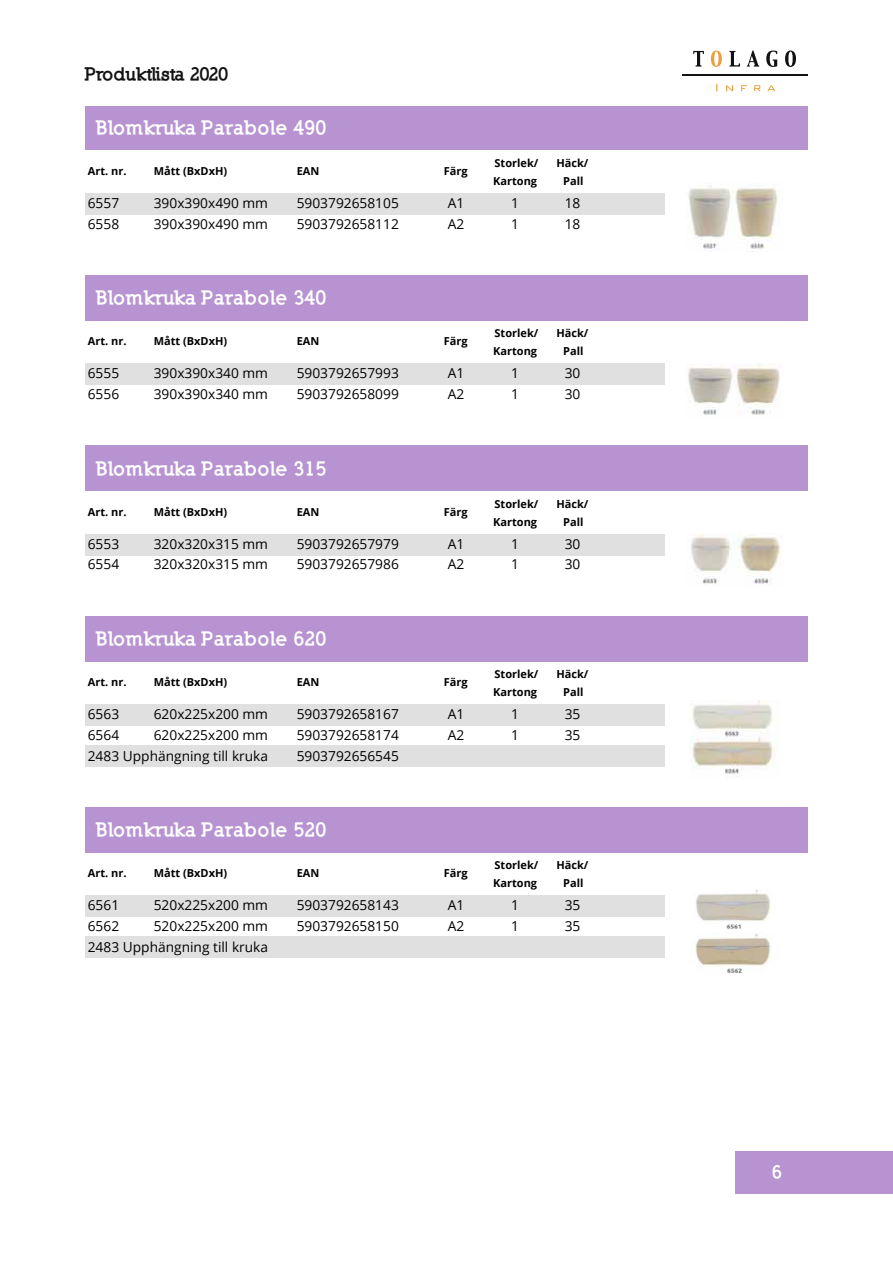
<style>
.page{position:relative;width:893px;height:1263px;background:#fff}
.page>*{position:absolute;margin:0;border:0;box-sizing:border-box;transform-origin:0 0}
.t1{font:900 19.2px "Nilland";letter-spacing:.005em;color:#fff}
.t2{font:900 18px "Nilland";letter-spacing:-.025em;color:#131313}
.t3{font:900 18px "Nilland";color:#fff}
.t4{font:13.8px "Open Sans";color:#000}
.t5{font:700 10.95px/17.9px "Open Sans";color:#000}
</style>
<div class="page">
<div style="left:736px;top:1151px;width:157px;height:42px;background:#b893d1"></div>
<svg style="left:693px;top:51px;width:11px;height:16px"></svg>
<svg style="left:711px;top:51px;width:11px;height:16px"></svg>
<svg style="left:729px;top:51px;width:67px;height:16px"></svg>
<svg style="left:716px;top:84px;width:59px;height:7px"></svg>
<hr style="left:682px;top:75px;width:126px;height:1px;background:#131212">
<div style="left:85px;top:106px;width:723px;height:44px;background:#b893d1"></div>
<div style="left:85px;top:193px;width:580px;height:22px;background:#e0e0e0"></div>
<div style="left:85px;top:275px;width:723px;height:46px;background:#b893d1"></div>
<div style="left:85px;top:363px;width:580px;height:22px;background:#e0e0e0"></div>
<div style="left:85px;top:446px;width:723px;height:45px;background:#b893d1"></div>
<div style="left:85px;top:534px;width:580px;height:22px;background:#e0e0e0"></div>
<div style="left:85px;top:616px;width:723px;height:45px;background:#b893d1"></div>
<div style="left:85px;top:704px;width:580px;height:22px;background:#e0e0e0"></div>
<div style="left:85px;top:745px;width:580px;height:22px;background:#e0e0e0"></div>
<div style="left:85px;top:807px;width:723px;height:45px;background:#b893d1"></div>
<div style="left:85px;top:895px;width:580px;height:22px;background:#e0e0e0"></div>
<div style="left:85px;top:936px;width:580px;height:22px;background:#e0e0e0"></div>
<img style="left:688px;top:186px;width:90px;height:65px">
<img style="left:688px;top:363px;width:92px;height:52px">
<img style="left:691px;top:534px;width:90px;height:51px">
<img style="left:691px;top:701px;width:84px;height:76px">
<img style="left:694px;top:890px;width:76px;height:83px">
<h2 class="t2" style="left:85px;top:62px;width:146px">Produktlista 2020</h2>
<h1 class="t1" style="left:96px;top:115px;width:233px">Blomkruka Parabole 490</h1>
<p class="t5" style="left:88px;top:162px;width:40px">Art. nr.</p>
<p class="t5" style="left:154px;top:162px;width:75px">Mått (BxDxH)</p>
<p class="t5" style="left:297px;top:162px;width:24px">EAN</p>
<p class="t5" style="left:444px;top:162px;width:25px">Färg</p>
<p class="t5" style="left:493px;top:154px;width:47px">Storlek/<br>Kartong</p>
<p class="t5" style="left:556px;top:154px;width:34px;text-align:center">Häck/<br>Pall</p>
<p class="t4" style="left:88px;top:194px;width:33px">6557</p>
<p class="t4" style="left:154px;top:194px;width:116px">390x390x490 mm</p>
<p class="t4" style="left:297px;top:194px;width:104px">5903792658105</p>
<p class="t4" style="left:448px;top:194px;width:18px">A1</p>
<p class="t4" style="left:511px;top:194px;width:9px">1</p>
<p class="t4" style="left:565px;top:194px;width:17px">18</p>
<p class="t4" style="left:88px;top:214px;width:33px">6558</p>
<p class="t4" style="left:154px;top:214px;width:116px">390x390x490 mm</p>
<p class="t4" style="left:297px;top:214px;width:104px">5903792658112</p>
<p class="t4" style="left:448px;top:214px;width:18px">A2</p>
<p class="t4" style="left:511px;top:214px;width:9px">1</p>
<p class="t4" style="left:565px;top:214px;width:17px">18</p>
<h1 class="t1" style="left:96px;top:286px;width:233px">Blomkruka Parabole 340</h1>
<p class="t5" style="left:88px;top:332px;width:40px">Art. nr.</p>
<p class="t5" style="left:154px;top:332px;width:75px">Mått (BxDxH)</p>
<p class="t5" style="left:297px;top:332px;width:24px">EAN</p>
<p class="t5" style="left:444px;top:332px;width:25px">Färg</p>
<p class="t5" style="left:493px;top:324px;width:47px">Storlek/<br>Kartong</p>
<p class="t5" style="left:556px;top:324px;width:34px;text-align:center">Häck/<br>Pall</p>
<p class="t4" style="left:88px;top:364px;width:33px">6555</p>
<p class="t4" style="left:154px;top:364px;width:116px">390x390x340 mm</p>
<p class="t4" style="left:297px;top:364px;width:104px">5903792657993</p>
<p class="t4" style="left:448px;top:364px;width:18px">A1</p>
<p class="t4" style="left:511px;top:364px;width:9px">1</p>
<p class="t4" style="left:565px;top:364px;width:17px">30</p>
<p class="t4" style="left:88px;top:385px;width:33px">6556</p>
<p class="t4" style="left:154px;top:385px;width:116px">390x390x340 mm</p>
<p class="t4" style="left:297px;top:385px;width:104px">5903792658099</p>
<p class="t4" style="left:448px;top:385px;width:18px">A2</p>
<p class="t4" style="left:511px;top:385px;width:9px">1</p>
<p class="t4" style="left:565px;top:385px;width:17px">30</p>
<h1 class="t1" style="left:96px;top:456px;width:233px">Blomkruka Parabole 315</h1>
<p class="t5" style="left:88px;top:503px;width:40px">Art. nr.</p>
<p class="t5" style="left:154px;top:503px;width:75px">Mått (BxDxH)</p>
<p class="t5" style="left:297px;top:503px;width:24px">EAN</p>
<p class="t5" style="left:444px;top:503px;width:25px">Färg</p>
<p class="t5" style="left:493px;top:494px;width:47px">Storlek/<br>Kartong</p>
<p class="t5" style="left:556px;top:494px;width:34px;text-align:center">Häck/<br>Pall</p>
<p class="t4" style="left:88px;top:534px;width:33px">6553</p>
<p class="t4" style="left:154px;top:534px;width:116px">320x320x315 mm</p>
<p class="t4" style="left:297px;top:534px;width:104px">5903792657979</p>
<p class="t4" style="left:448px;top:534px;width:18px">A1</p>
<p class="t4" style="left:511px;top:534px;width:9px">1</p>
<p class="t4" style="left:565px;top:534px;width:17px">30</p>
<p class="t4" style="left:88px;top:555px;width:33px">6554</p>
<p class="t4" style="left:154px;top:555px;width:116px">320x320x315 mm</p>
<p class="t4" style="left:297px;top:555px;width:104px">5903792657986</p>
<p class="t4" style="left:448px;top:555px;width:18px">A2</p>
<p class="t4" style="left:511px;top:555px;width:9px">1</p>
<p class="t4" style="left:565px;top:555px;width:17px">30</p>
<h1 class="t1" style="left:96px;top:626px;width:233px">Blomkruka Parabole 620</h1>
<p class="t5" style="left:88px;top:673px;width:40px">Art. nr.</p>
<p class="t5" style="left:154px;top:673px;width:75px">Mått (BxDxH)</p>
<p class="t5" style="left:297px;top:673px;width:24px">EAN</p>
<p class="t5" style="left:444px;top:673px;width:25px">Färg</p>
<p class="t5" style="left:493px;top:665px;width:47px">Storlek/<br>Kartong</p>
<p class="t5" style="left:556px;top:665px;width:34px;text-align:center">Häck/<br>Pall</p>
<p class="t4" style="left:88px;top:705px;width:33px">6563</p>
<p class="t4" style="left:154px;top:705px;width:116px">620x225x200 mm</p>
<p class="t4" style="left:297px;top:705px;width:104px">5903792658167</p>
<p class="t4" style="left:448px;top:705px;width:18px">A1</p>
<p class="t4" style="left:511px;top:705px;width:9px">1</p>
<p class="t4" style="left:565px;top:705px;width:17px">35</p>
<p class="t4" style="left:88px;top:725px;width:33px">6564</p>
<p class="t4" style="left:154px;top:725px;width:116px">620x225x200 mm</p>
<p class="t4" style="left:297px;top:725px;width:104px">5903792658174</p>
<p class="t4" style="left:448px;top:725px;width:18px">A2</p>
<p class="t4" style="left:511px;top:725px;width:9px">1</p>
<p class="t4" style="left:565px;top:725px;width:17px">35</p>
<p class="t4" style="left:297px;top:746px;width:104px">5903792656545</p>
<p class="t4" style="left:88px;top:746px;width:182px">2483 Upphängning till kruka</p>
<h1 class="t1" style="left:96px;top:817px;width:233px">Blomkruka Parabole 520</h1>
<p class="t5" style="left:88px;top:864px;width:40px">Art. nr.</p>
<p class="t5" style="left:154px;top:864px;width:75px">Mått (BxDxH)</p>
<p class="t5" style="left:297px;top:864px;width:24px">EAN</p>
<p class="t5" style="left:444px;top:864px;width:25px">Färg</p>
<p class="t5" style="left:493px;top:856px;width:47px">Storlek/<br>Kartong</p>
<p class="t5" style="left:556px;top:856px;width:34px;text-align:center">Häck/<br>Pall</p>
<p class="t4" style="left:88px;top:896px;width:33px">6561</p>
<p class="t4" style="left:154px;top:896px;width:116px">520x225x200 mm</p>
<p class="t4" style="left:297px;top:896px;width:104px">5903792658143</p>
<p class="t4" style="left:448px;top:896px;width:18px">A1</p>
<p class="t4" style="left:511px;top:896px;width:9px">1</p>
<p class="t4" style="left:565px;top:896px;width:17px">35</p>
<p class="t4" style="left:88px;top:916px;width:33px">6562</p>
<p class="t4" style="left:154px;top:916px;width:116px">520x225x200 mm</p>
<p class="t4" style="left:297px;top:916px;width:104px">5903792658150</p>
<p class="t4" style="left:448px;top:916px;width:18px">A2</p>
<p class="t4" style="left:511px;top:916px;width:9px">1</p>
<p class="t4" style="left:565px;top:916px;width:17px">35</p>
<p class="t4" style="left:88px;top:937px;width:182px">2483 Upphängning till kruka</p>
<h2 class="t3" style="left:772px;top:1160px;width:12px">6</h2>
</div>
